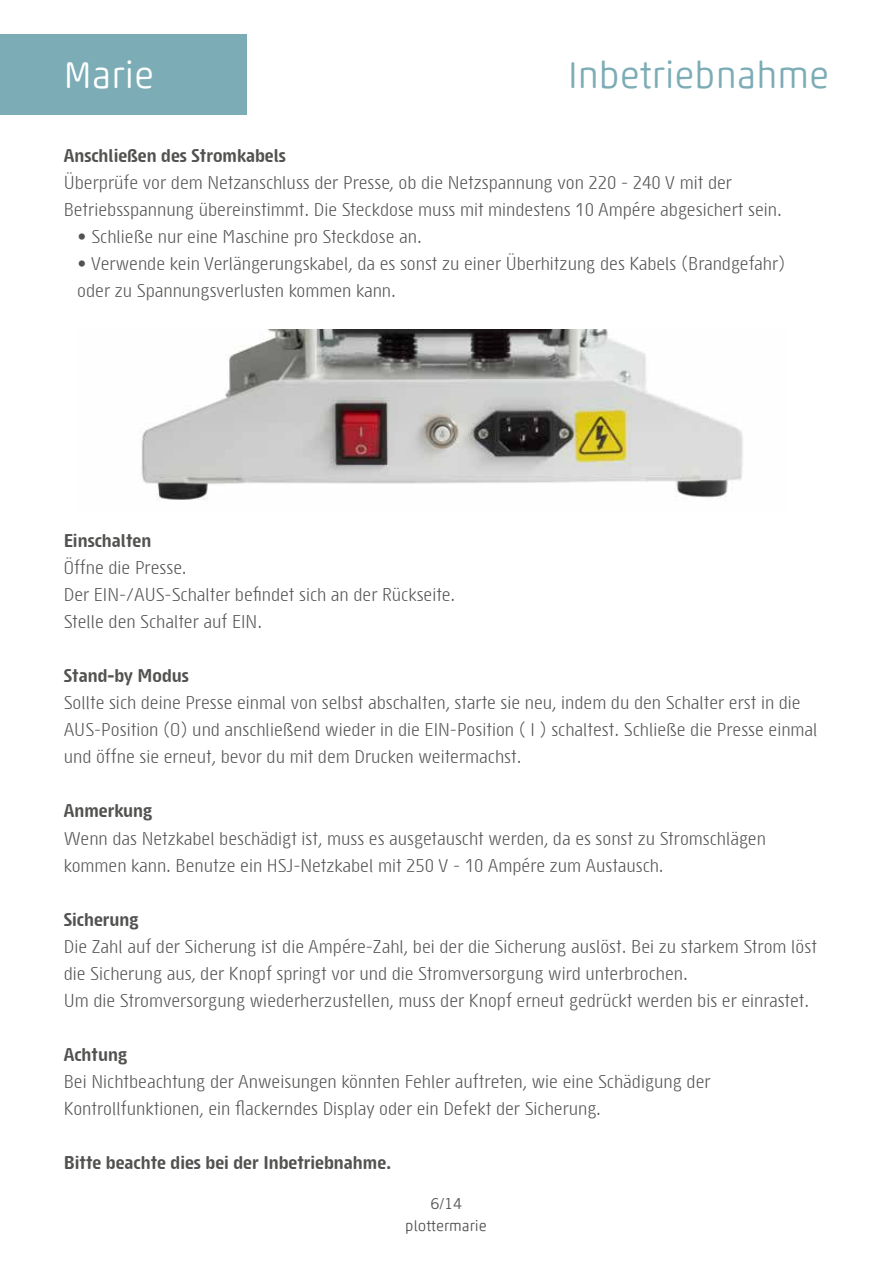
<style>
.page{position:relative;width:893px;height:1263px;background:#fff}
.page>*{position:absolute;margin:0;border:0;box-sizing:border-box;transform-origin:0 0}
.t1{font:300 37.5px "Akko Rounded Pro";color:#7cacb6}
.t2{font:300 37.5px "Akko Rounded Pro";color:#fff}
.t3{font:18px/27px "Sys TT";color:#525251}
.t4{font:700 18px "Sys TT";color:#525251}
.t5{font:300 15px "Akko Rounded Pro";color:#525251}
.t6{font:15px "Trade Gothic LT Std";color:#525251}
</style>
<div class="page">
<div style="left:0;top:34px;width:247px;height:80px;background:#7cacb6"></div>
<img style="left:141px;top:330px;width:602px;height:171px">
<h1 class="t2" style="left:64px;top:52px;width:92px">Marie</h1>
<h1 class="t1" style="left:568px;top:51px;width:263px">Inbetriebnahme</h1>
<p class="t4" style="left:64px;top:143px;width:224px">Anschließen des Stromkabels</p>
<p class="t3" style="left:64px;top:168px;width:720px">Überprüfe vor dem Netzanschluss der Presse, ob die Netzspannung von 220 - 240 V mit der<br>Betriebsspannung übereinstimmt. Die Steckdose muss mit mindestens 10 Ampére abgesichert sein.</p>
<p class="t3" style="left:77px;top:222px;width:346px">• Schließe nur eine Maschine pro Steckdose an.</p>
<p class="t3" style="left:77px;top:249px;width:710px">• Verwende kein Verlängerungskabel, da es sonst zu einer Überhitzung des Kabels (Brandgefahr) oder zu Spannungsverlusten kommen kann.</p>
<p class="t4" style="left:64px;top:529px;width:89px">Einschalten</p>
<p class="t3" style="left:64px;top:554px;width:393px">Öffne die Presse.<br>Der EIN-/AUS-Schalter befindet sich an der Rückseite.<br>Stelle den Schalter auf EIN.</p>
<p class="t4" style="left:64px;top:664px;width:127px">Stand-by Modus</p>
<p class="t3" style="left:64px;top:689px;width:755px">Sollte sich deine Presse einmal von selbst abschalten, starte sie neu, indem du den Schalter erst in die<br>AUS-Position (O) und anschließend wieder in die EIN-Position ( I ) schaltest. Schließe die Presse einmal und öffne sie erneut, bevor du mit dem Drucken weitermachst.</p>
<p class="t4" style="left:64px;top:799px;width:90px">Anmerkung</p>
<p class="t3" style="left:64px;top:824px;width:704px">Wenn das Netzkabel beschädigt ist, muss es ausgetauscht werden, da es sonst zu Stromschlägen kommen kann. Benutze ein HSJ-Netzkabel mit 250 V - 10 Ampére zum Austausch.</p>
<p class="t4" style="left:64px;top:907px;width:76px">Sicherung</p>
<p class="t3" style="left:64px;top:932px;width:755px">Die Zahl auf der Sicherung ist die Ampére-Zahl, bei der die Sicherung auslöst. Bei zu starkem Strom löst die Sicherung aus, der Knopf springt vor und die Stromversorgung wird unterbrochen.<br>Um die Stromversorgung wiederherzustellen, muss der Knopf erneut gedrückt werden bis er einrastet.</p>
<p class="t4" style="left:64px;top:1042px;width:65px">Achtung</p>
<p class="t3" style="left:64px;top:1067px;width:648px">Bei Nichtbeachtung der Anweisungen könnten Fehler auftreten, wie eine Schädigung der<br>Kontrollfunktionen, ein flackerndes Display oder ein Defekt der Sicherung.</p>
<p class="t4" style="left:64px;top:1150px;width:329px">Bitte beachte dies bei der Inbetriebnahme.</p>
<p class="t6" style="left:431px;top:1194px;width:33px">6/14</p>
<p class="t5" style="left:405px;top:1217px;width:83px">plottermarie</p>
</div>
